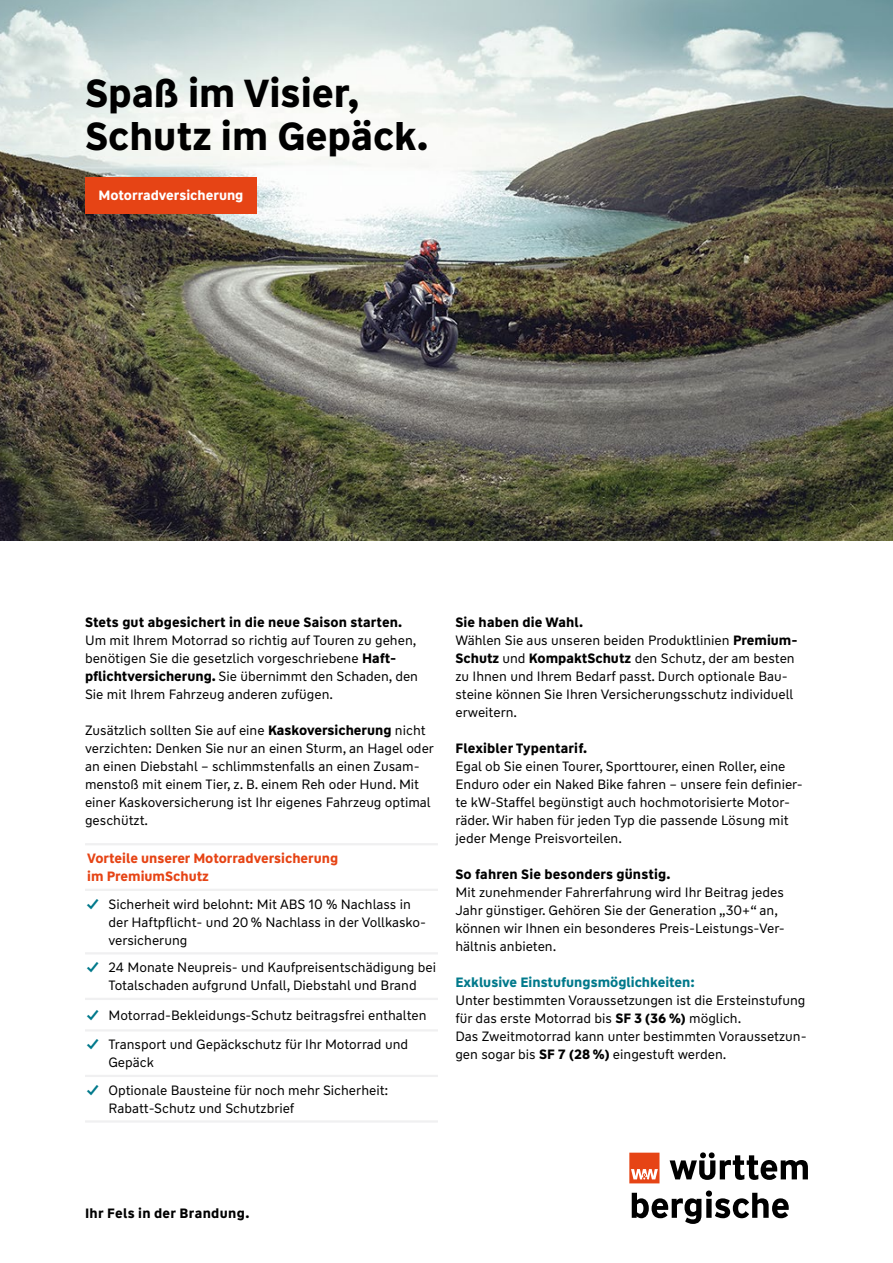
<style>
.page{position:relative;width:893px;height:1263px;background:#fff}
.page>*{position:absolute;margin:0;border:0;box-sizing:border-box;transform-origin:0 0}
.t1{font:700 39px/42.9px "WW Type";color:#000}
.t2{font:13.5px/18px "WW Type";color:#000}
.t3{font:700 13.5px "WW Type";letter-spacing:.01em;color:#000}
.t4{font:700 13.5px/18px "WW Type";color:#e64415}
.t5{font:700 13.5px "WW Type";color:#00798b}
.t6{font:700 13.5px "WW Type";color:#fff}
.s1{font-weight:700}
.s2{font-weight:700;color:#00798b}
</style>
<div class="page">
<img style="left:0;top:0;width:893px;height:540px">
<hr style="left:85px;top:843px;width:353px;height:2px;background:#f0f0f1">
<hr style="left:85px;top:889px;width:353px;height:2px;background:#f0f0f1">
<hr style="left:85px;top:952px;width:353px;height:2px;background:#f0f0f1">
<hr style="left:85px;top:998px;width:353px;height:2px;background:#f0f0f1">
<hr style="left:85px;top:1029px;width:353px;height:2px;background:#f0f0f1">
<hr style="left:85px;top:1075px;width:353px;height:2px;background:#f0f0f1">
<hr style="left:85px;top:1120px;width:353px;height:2px;background:#f0f0f1">
<svg style="left:629px;top:1152px;width:179px;height:72px"></svg>
<div style="left:85px;top:177px;width:172px;height:36px;background:#e64415"></div>
<h1 class="t1" style="left:85px;top:72px;width:345px">Spaß im Visier,<br>Schutz im Gepäck.</h1>
<p class="t6" style="left:99px;top:186px;width:146px">Motorradversicherung</p>
<p class="t3" style="left:85px;top:613px;width:319px">Stets gut abgesichert in die neue Saison starten.</p>
<p class="t2" style="left:85px;top:631px;width:334px">Um mit Ihrem Motorrad so richtig auf Touren zu gehen, benötigen Sie die gesetzlich vorgeschriebene <span class="s1">Haft&shy;pflichtversicherung.</span> Sie übernimmt den Schaden, den Sie mit Ihrem Fahrzeug anderen zufügen.</p>
<p class="t2" style="left:85px;top:721px;width:350px">Zusätzlich sollten Sie auf eine <span class="s1">Kaskoversicherung</span> nicht verzichten: Denken Sie nur an einen Sturm, an Hagel oder an einen Diebstahl – schlimmstenfalls an einen Zusam&shy;menstoß mit einem Tier, z. B. einem Reh oder Hund. Mit einer Kaskoversicherung ist Ihr eigenes Fahrzeug optimal geschützt.</p>
<p class="t4" style="left:87px;top:849px;width:253px">Vorteile unserer Motorradversicherung im PremiumSchutz</p>
<p class="t2" style="left:108px;top:895px;width:319px;text-indent:-21px"><span class="s2">✓</span> Sicherheit wird belohnt: Mit ABS 10 % Nachlass in der Haftpflicht- und 20 % Nachlass in der Vollkasko&shy;versicherung</p>
<p class="t2" style="left:87px;top:959px;width:350px;text-align:center"><span class="s2">✓</span> 24 Monate Neupreis- und Kaufpreisentschädigung bei<br>Totalschaden aufgrund Unfall, Diebstahl und Brand</p>
<p class="t2" style="left:87px;top:1006px;width:341px"><span class="s2">✓</span> Motorrad-Bekleidungs-Schutz beitragsfrei enthalten</p>
<p class="t2" style="left:108px;top:1036px;width:301px;text-indent:-21px"><span class="s2">✓</span> Transport und Gepäckschutz für Ihr Motorrad und<br>Gepäck</p>
<p class="t2" style="left:108px;top:1081px;width:282px;text-indent:-21px"><span class="s2">✓</span> Optionale Bausteine für noch mehr Sicherheit:<br>Rabatt-Schutz und Schutzbrief</p>
<p class="t2" style="left:455px;top:613px;width:344px"><span class="s1">Sie haben die Wahl.<br></span>Wählen Sie aus unseren beiden Produktlinien <span class="s1">Premium-Schutz</span> und <span class="s1">KompaktSchutz</span> den Schutz, der am besten zu Ihnen und Ihrem Bedarf passt. Durch optionale Bau&shy;steine können Sie Ihren Versicherungsschutz individuell erweitern.</p>
<p class="t3" style="left:455px;top:739px;width:133px">Flexibler Typentarif.</p>
<p class="t2" style="left:455px;top:757px;width:349px">Egal ob Sie einen Tourer, Sporttourer, einen Roller, eine Enduro oder ein Naked Bike fahren – unsere fein definier&shy;te kW-Staffel begünstigt auch hochmotorisierte Motor&shy;räder. Wir haben für jeden Typ die passende Lösung mit jeder Menge Preisvorteilen.</p>
<p class="t3" style="left:455px;top:865px;width:216px">So fahren Sie besonders günstig.</p>
<p class="t2" style="left:455px;top:883px;width:331px">Mit zunehmender Fahrerfahrung wird Ihr Beitrag jedes Jahr günstiger. Gehören Sie der Generation „30+“ an, können wir Ihnen ein besonderes Preis-Leistungs-Ver&shy;hältnis anbieten.</p>
<p class="t5" style="left:455px;top:973px;width:241px">Exklusive Einstufungsmöglichkeiten:</p>
<p class="t2" style="left:455px;top:991px;width:353px">Unter bestimmten Voraussetzungen ist die Ersteinstufung für das erste Motorrad bis <span class="s1">SF 3 (36 %)</span> möglich.<br>Das Zweitmotorrad kann unter bestimmten Voraussetzun&shy;gen sogar bis <span class="s1">SF 7 (28 %)</span> eingestuft werden.</p>
<p class="t3" style="left:85px;top:1204px;width:166px">Ihr Fels in der Brandung.</p>
</div>
